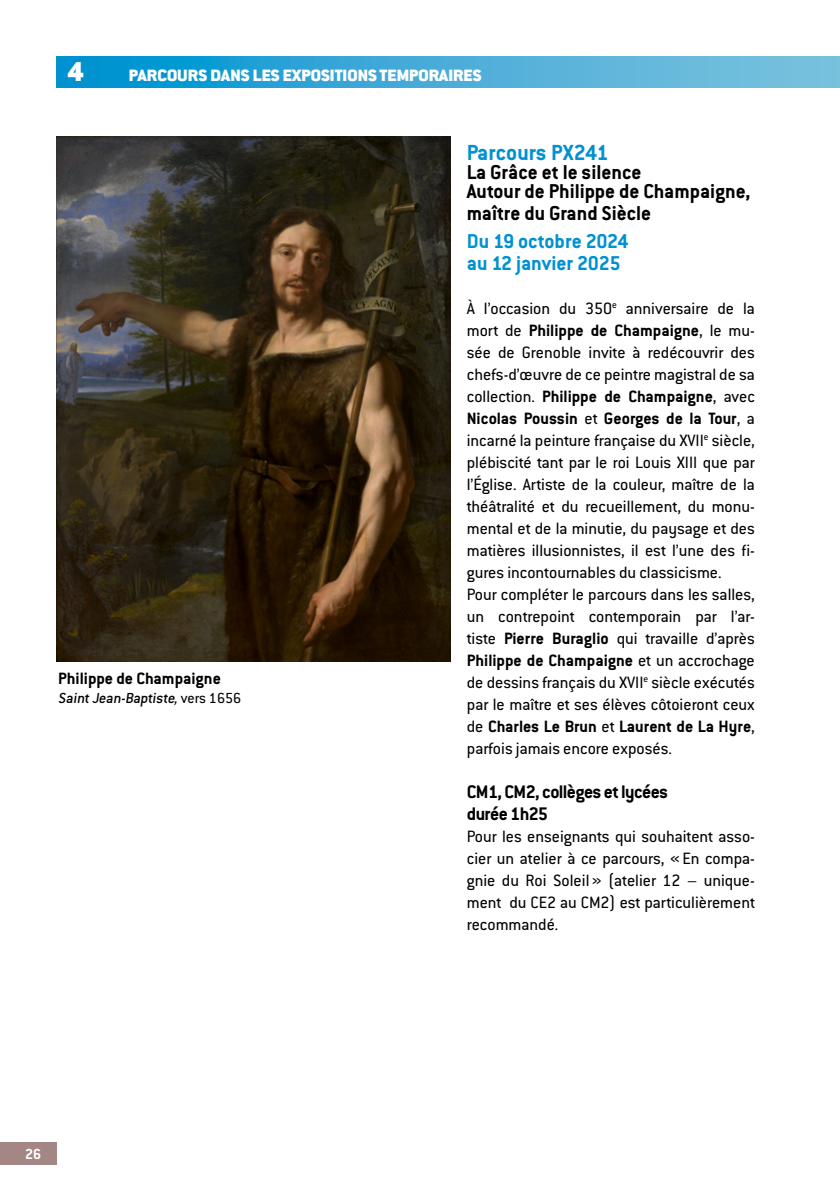
<style>
.page{position:relative;width:840px;height:1191px;background:#fff}
.page>*{position:absolute;margin:0;border:0;box-sizing:border-box;transform-origin:0 0}
.t1{font:900 30px "Conduit ITC Std";color:#fff}
.t2{font:700 24px "Conduit ITC Std";color:#0091d0}
.t3{font:700 22px/19px "Conduit ITC Std";color:#000}
.t4{font:700 22px/22px "Conduit ITC Std";color:#0091d0}
.t5{font:700 20px/22px "Conduit ITC Std";letter-spacing:-.03em;color:#000}
.t6{font:18px/22px "Conduit ITC Std";color:#000}
.t7{font:900 18px "Conduit ITC Std";color:#fff}
.t8{font:700 18px "Conduit ITC Std";color:#000}
.t9{font:500 16px "Conduit ITC Std";color:#000}
.t10{font:700 16px "Conduit ITC Std";color:#fff}
.s1{font-weight:400;font-style:italic}
.s2{font-weight:400}
.s3{font-weight:700}
</style>
<div class="page">
<svg style="left:57px;top:56px;width:782px;height:32px;background:#40abd7"></svg>
<img style="left:57px;top:137px;width:393px;height:524px">
<div style="left:0;top:1142px;width:57px;height:22px;background:#a48684"></div>
<h1 class="t1" style="left:67px;top:56px;width:18px">4</h1>
<p class="t7" style="left:129px;top:66px;width:354px">PARCOURS DANS LES EXPOSITIONS TEMPORAIRES</p>
<p class="t8" style="left:58px;top:667px;width:164px">Philippe de Champaigne</p>
<p class="t9" style="left:58px;top:688px;width:184px">Saint Jean-Baptiste<span class="s1">,</span> <span class="s2">v e rs 1 6 5 6</span></p>
<h2 class="t2" style="left:466px;top:138px;width:143px">Parcours PX241</h2>
<p class="t3" style="left:466px;top:162px;width:285px">La Grâce et le silence<br>Autour de Philippe de Champaigne,</p>
<p class="t3" style="left:466px;top:203px;width:186px">maître du Grand Siècle</p>
<p class="t4" style="left:466px;top:229px;width:163px">Du 19 octobre 2024 au 12 janvier 2025</p>
<p class="t6" style="left:466px;top:297px;width:289px">À l’occasion du 350<sup>e</sup> anniversaire de la mort de <span class="s3">Philippe de Champaigne</span>, le mu&shy;sée de Grenoble invite à redécouvrir des chefs-d’œuvre de ce peintre magistral de sa collection. <span class="s3">Philippe de Champaigne</span>, avec <span class="s3">Nicolas Poussin</span> et <span class="s3">Georges de la Tour</span>, a incarné la peinture française du XVII<sup>e</sup> siècle, plébiscité tant par le roi Louis XIII que par l’Église. Artiste de la couleur, maître de la théâtralité et du recueillement, du monu&shy;mental et de la minutie, du paysage et des matières illusionnistes, il est l’une des fi&shy;gures incontournables du classicisme.<br>Pour compléter le parcours dans les salles, un contrepoint contemporain par l’ar&shy;tiste <span class="s3">Pierre Buraglio</span> qui travaille d’après <span class="s3">Philippe de Champaigne</span> et un accrochage de dessins français du XVII<sup>e</sup> siècle exécutés par le maître et ses élèves côtoieront ceux de <span class="s3">Charles Le Brun</span> et <span class="s3">Laurent de La Hyre</span>, parfois jamais encore exposés.</p>
<p class="t5" style="left:466px;top:780px;width:203px">CM1, CM2, collèges et lycées durée 1h25</p>
<p class="t6" style="left:466px;top:825px;width:289px;text-align:justify">Pour les enseignants qui souhaitent asso&shy;cier un atelier à ce parcours, «En compa&shy;gnie du Roi Soleil» (atelier 12 – unique&shy;ment du CE2 au CM2) est particulièrement recommandé.</p>
<p class="t10" style="left:25px;top:1144px;width:18px">26</p>
</div>
